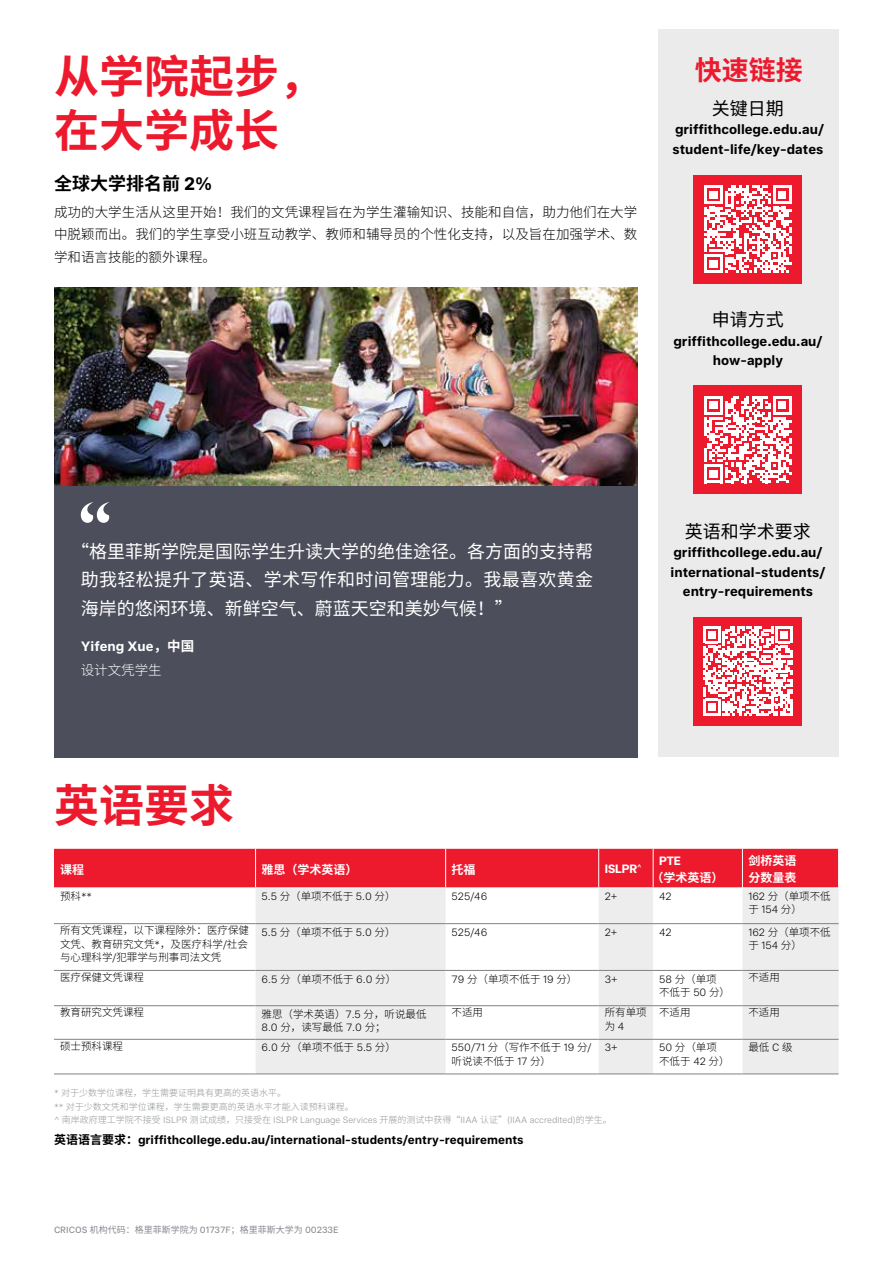
<style>
.page{position:relative;width:893px;height:1263px;background:#fff}
.page>*{position:absolute;margin:0;border:0;box-sizing:border-box;transform-origin:0 0}
.t1{font:700 45px/54px "Source Han Sans SC";color:#ed1a2e}
.t2{font:700 27px "Source Han Sans SC";color:#ed1a2e}
.t3{font:18px/28.5px "Source Han Sans SC";letter-spacing:.015em;color:#fff;text-align:justify}
.t4{font:18px "Source Han Sans SC";color:#000}
.t5{font:700 18px "Source Han Sans SC";color:#000}
.t6{font:700 13.5px/19.5px "Griffith Sans Text";color:#000;text-align:center}
.t7{font:300 13.5px/22.5px "Source Han Sans SC";letter-spacing:.005em;color:#000;text-align:justify}
.t8{font:700 13.5px "Griffith Sans Text";color:#fff}
.t9{font:300 13.5px "Source Han Sans SC";color:#fff}
.t10{font:700 12px "Griffith Sans Text";color:#000}
.t11{font:700 12px/16.5px "Source Han Sans SC";color:#fff}
.t12{font:700 12px "Griffith Sans Display";color:#fff}
.t13{font:300 10.5px/13.5px "Source Han Sans SC";color:#000}
.t14{font:300 10.5px "Griffith Sans Text";color:#000}
.t15{font:300 9px "Griffith Sans Text";color:#939597}
.t16{font:300 9px/13.5px "Source Han Sans SC";color:#939597}
.t17{font:9px "Source Han Sans SC";color:#6b6974}
.s1{font-family:"Griffith Sans Text"}
.s2{font-family:"Source Han Sans SC"}
</style>
<div class="page">
<div style="left:54px;top:849px;width:784px;height:38px;background:#ed1a2e"></div>
<svg style="left:256px;top:888px;width:583px;height:186px;fill:#ededee"></svg>
<hr style="left:255px;top:849px;width:1px;height:38px;background:#fff">
<hr style="left:54px;top:923px;width:202px;height:1px;background:#808284">
<hr style="left:256px;top:923px;width:190px;height:1px;background:#808284">
<hr style="left:446px;top:923px;width:153px;height:1px;background:#808284">
<hr style="left:599px;top:923px;width:54px;height:1px;background:#808284">
<hr style="left:653px;top:923px;width:89px;height:1px;background:#808284">
<hr style="left:742px;top:923px;width:97px;height:1px;background:#808284">
<hr style="left:54px;top:970px;width:202px;height:1px;background:#808284">
<hr style="left:256px;top:970px;width:190px;height:1px;background:#808284">
<hr style="left:446px;top:970px;width:153px;height:1px;background:#808284">
<hr style="left:599px;top:970px;width:54px;height:1px;background:#808284">
<hr style="left:653px;top:970px;width:89px;height:1px;background:#808284">
<hr style="left:742px;top:970px;width:97px;height:1px;background:#808284">
<hr style="left:54px;top:1005px;width:202px;height:1px;background:#808284">
<hr style="left:256px;top:1005px;width:190px;height:1px;background:#808284">
<hr style="left:446px;top:1005px;width:153px;height:1px;background:#808284">
<hr style="left:599px;top:1005px;width:54px;height:1px;background:#808284">
<hr style="left:653px;top:1005px;width:89px;height:1px;background:#808284">
<hr style="left:742px;top:1005px;width:97px;height:1px;background:#808284">
<hr style="left:54px;top:1039px;width:202px;height:1px;background:#808284">
<hr style="left:256px;top:1039px;width:190px;height:1px;background:#808284">
<hr style="left:446px;top:1039px;width:153px;height:1px;background:#808284">
<hr style="left:599px;top:1039px;width:54px;height:1px;background:#808284">
<hr style="left:653px;top:1039px;width:89px;height:1px;background:#808284">
<hr style="left:742px;top:1039px;width:97px;height:1px;background:#808284">
<hr style="left:54px;top:1074px;width:202px;height:1px;background:#808284">
<hr style="left:256px;top:1074px;width:190px;height:1px;background:#808284">
<hr style="left:446px;top:1074px;width:153px;height:1px;background:#808284">
<hr style="left:599px;top:1074px;width:54px;height:1px;background:#808284">
<hr style="left:653px;top:1074px;width:89px;height:1px;background:#808284">
<hr style="left:742px;top:1074px;width:97px;height:1px;background:#808284">
<hr style="left:598px;top:849px;width:1px;height:38px;background:#fff">
<hr style="left:653px;top:849px;width:1px;height:38px;background:#fff">
<hr style="left:742px;top:849px;width:1px;height:38px;background:#fff">
<hr style="left:445px;top:849px;width:1px;height:38px;background:#fff">
<div style="left:659px;top:30px;width:180px;height:727px;background:#ebebeb"></div>
<div style="left:694px;top:175px;width:108px;height:108px;background:#ed1a2e"></div>
<svg style="left:704px;top:186px;width:88px;height:87px"></svg>
<div style="left:694px;top:617px;width:108px;height:108px;background:#ed1a2e"></div>
<svg style="left:703px;top:626px;width:89px;height:90px"></svg>
<div style="left:694px;top:385px;width:108px;height:109px;background:#ed1a2e"></div>
<svg style="left:704px;top:396px;width:88px;height:87px"></svg>
<div style="left:54px;top:485px;width:583px;height:272px;background:#4d4e5b"></div>
<svg style="left:81px;top:502px;width:28px;height:21px"></svg>
<img style="left:54px;top:288px;width:583px;height:197px">
<h1 class="t1" style="left:54px;top:50px;width:271px">从学院起步，在大学成长</h1>
<h3 class="t5" style="left:54px;top:173px;width:160px">全球大学排名前 <span class="s1">2%</span></h3>
<p class="t7" style="left:54px;top:201px;width:585px">成功的大学生活从这里开始！我们的文凭课程旨在为学生灌输知识、技能和自信，助力他们在大学中脱颖而出。我们的学生享受小班互动教学、教师和辅导员的个性化支持，以及旨在加强学术、数学和语言技能的额外课程。</p>
<h2 class="t2" style="left:695px;top:54px;width:109px">快速链接</h2>
<h3 class="t4" style="left:712px;top:98px;width:73px">关键日期</h3>
<p class="t6" style="left:672px;top:120px;width:153px;text-align:left">griffithcollege.edu.au/ student-life/key-dates</p>
<h3 class="t4" style="left:712px;top:309px;width:73px">申请方式</h3>
<p class="t6" style="left:673px;top:331px;width:151px">griffithcollege.edu.au/ how-apply</p>
<h3 class="t3" style="left:81px;top:537px;width:514px;text-indent:-10px">“格里菲斯学院是国际学生升读大学的绝佳途径。各方面的支持帮助我轻松提升了英语、学术写作和时间管理能力。我最喜欢黄金海岸的悠闲环境、新鲜空气、蔚蓝天空和美妙气候！”</h3>
<p class="t8" style="left:81px;top:639px;width:115px">Yifeng Xue<span class="s2">，中国</span></p>
<p class="t9" style="left:81px;top:663px;width:82px">设计文凭学生</p>
<h3 class="t4" style="left:685px;top:521px;width:128px">英语和学术要求</h3>
<p class="t6" style="left:671px;top:543px;width:156px">griffithcollege.edu.au/ international-students/ entry-requirements</p>
<h1 class="t1" style="left:54px;top:779px;width:181px">英语要求</h1>
<p class="t11" style="left:60px;top:861px;width:25px">课程</p>
<p class="t11" style="left:262px;top:861px;width:97px">雅思（学术英语）</p>
<p class="t11" style="left:452px;top:861px;width:25px">托福</p>
<p class="t12" style="left:605px;top:862px;width:38px">ISLPR<sup>^</sup></p>
<p class="t12" style="left:659px;top:854px;width:23px">PTE</p>
<p class="t11" style="left:652px;top:869px;width:73px">（学术英语）</p>
<p class="t11" style="left:748px;top:853px;width:49px">剑桥英语分数量表</p>
<p class="t13" style="left:60px;top:889px;width:34px">预科<span class="s1">**</span></p>
<p class="t13" style="left:262px;top:889px;width:136px"><span class="s1">5.5</span> 分（单项不低于 <span class="s1">5.0</span> 分）</p>
<p class="t14" style="left:452px;top:890px;width:37px">525/46</p>
<p class="t14" style="left:605px;top:890px;width:14px">2+</p>
<p class="t14" style="left:659px;top:890px;width:14px">42</p>
<p class="t13" style="left:748px;top:889px;width:84px"><span class="s1">162</span> 分（单项不低于 <span class="s1">154</span> 分）</p>
<p class="t13" style="left:60px;top:924px;width:190px;text-align:justify">所有文凭课程，以下课程除外：医疗保健文凭、教育研究文凭<span class="s1">*</span>，及医疗科学<span class="s1">/</span>社会与心理科学<span class="s1">/</span>犯罪学与刑事司法文凭</p>
<p class="t13" style="left:262px;top:925px;width:136px"><span class="s1">5.5</span> 分（单项不低于 <span class="s1">5.0</span> 分）</p>
<p class="t14" style="left:452px;top:926px;width:37px">525/46</p>
<p class="t14" style="left:605px;top:926px;width:14px">2+</p>
<p class="t14" style="left:659px;top:926px;width:14px">42</p>
<p class="t13" style="left:748px;top:925px;width:84px"><span class="s1">162</span> 分（单项不低于 <span class="s1">154</span> 分）</p>
<p class="t13" style="left:60px;top:970px;width:85px">医疗保健文凭课程</p>
<p class="t13" style="left:262px;top:972px;width:136px"><span class="s1">6.5</span> 分（单项不低于 <span class="s1">6.0</span> 分）</p>
<p class="t13" style="left:452px;top:972px;width:127px"><span class="s1">79</span> 分（单项不低于 <span class="s1">19</span> 分）</p>
<p class="t14" style="left:605px;top:973px;width:14px">3+</p>
<p class="t13" style="left:659px;top:972px;width:72px"><span class="s1">58</span> 分（单项<br>不低于 <span class="s1">50</span> 分）</p>
<p class="t13" style="left:748px;top:970px;width:33px">不适用</p>
<p class="t13" style="left:60px;top:1006px;width:85px">教育研究文凭课程</p>
<p class="t13" style="left:262px;top:1007px;width:167px">雅思（学术英语）<span class="s1">7.5</span> 分，听说最低<br><span class="s1">8.0</span> 分，读写最低 <span class="s1">7.0</span> 分；</p>
<p class="t13" style="left:452px;top:1006px;width:33px">不适用</p>
<p class="t13" style="left:605px;top:1006px;width:43px">所有单项为 <span class="s1">4</span></p>
<p class="t13" style="left:659px;top:1006px;width:33px">不适用</p>
<p class="t13" style="left:748px;top:1006px;width:33px">不适用</p>
<p class="t13" style="left:60px;top:1039px;width:64px">硕士预科课程</p>
<p class="t13" style="left:262px;top:1041px;width:136px"><span class="s1">6.0</span> 分（单项不低于 <span class="s1">5.5</span> 分）</p>
<p class="t14" style="left:452px;top:1042px;width:141px">550/71 <span class="s2">分（写作不低于</span> 19 <span class="s2">分</span>/</p>
<p class="t13" style="left:452px;top:1054px;width:101px">听说读不低于 <span class="s1">17</span> 分）</p>
<p class="t14" style="left:605px;top:1042px;width:14px">3+</p>
<p class="t13" style="left:659px;top:1041px;width:72px"><span class="s1">50</span> 分（单项不低于 <span class="s1">42</span> 分）</p>
<p class="t13" style="left:748px;top:1041px;width:46px">最低 <span class="s1">C</span> 级</p>
<p class="t16" style="left:54px;top:1086px;width:301px"><span class="s1">*</span> 对于少数学位课程，学生需要证明具有更高的英语水平。<br><span class="s1">**</span> 对于少数文凭和学位课程，学生需要更高的英语水平才能入读预科课程。</p>
<p class="t15" style="left:54px;top:1115px;width:559px">^ <span class="s2">南岸政府理工学院不接受</span> ISLPR <span class="s2">测试成绩，只接受在</span> ISLPR Language Services <span class="s2">开展的测试中获得“</span>IIAA <span class="s2">认证”</span>(IIAA accredited)<span class="s2">的学生。</span></p>
<p class="t10" style="left:54px;top:1133px;width:471px"><span class="s2">英语语言要求：</span>griffithcollege.edu.au/international-students/entry-requirements</p>
<p class="t17" style="left:54px;top:1225px;width:286px"><span class="s1">CRICOS</span> 机构代码：格里菲斯学院为 <span class="s1">01737F</span>；格里菲斯大学为 <span class="s1">00233E</span></p>
</div>
